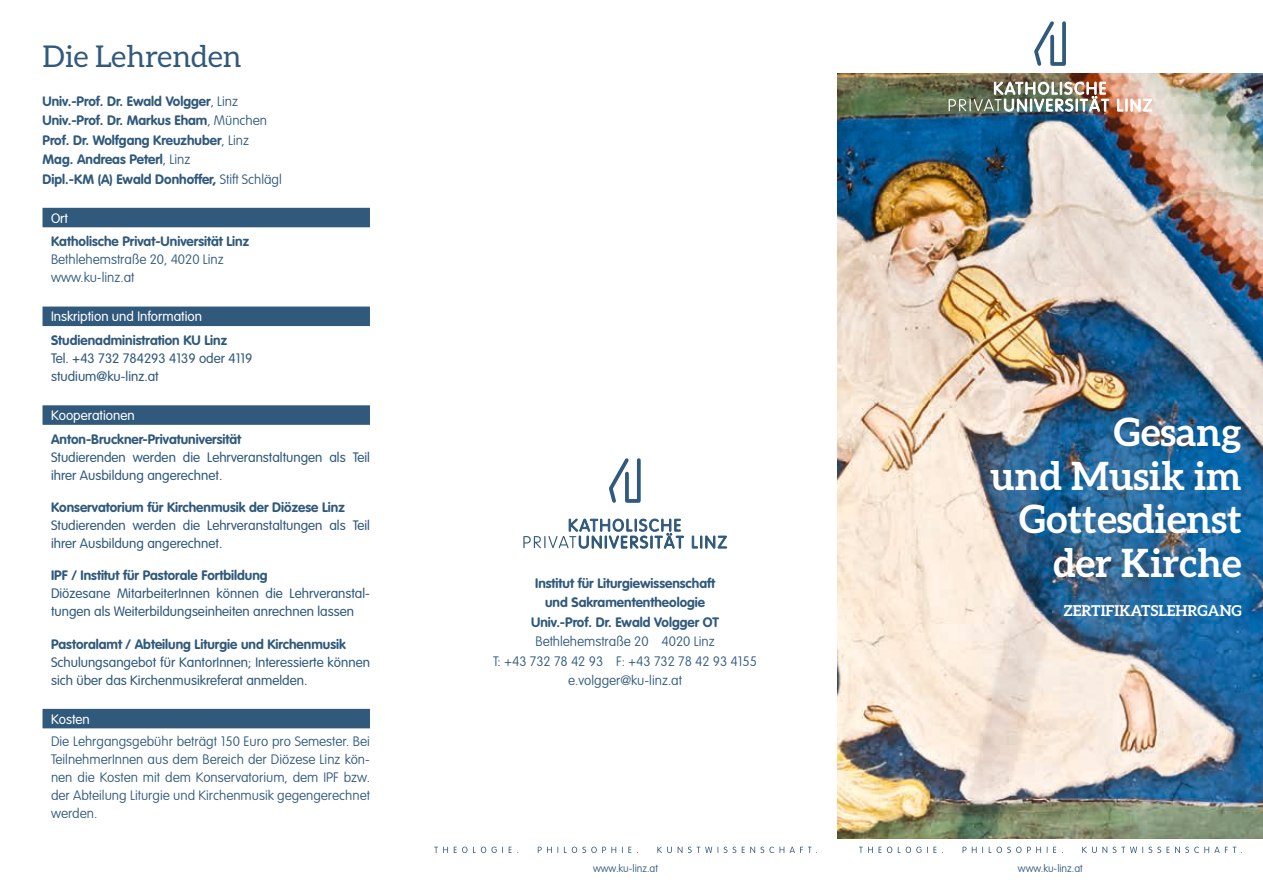
<style>
.page{position:relative;width:1263px;height:893px;background:#fff}
.page>*{position:absolute;margin:0;border:0;box-sizing:border-box;transform-origin:0 0}
.t1{font:700 39px/43.5px "Aleo";color:#fff;text-align:right}
.t2{font:30px "Aleo";color:#30597c}
.t3{font:700 15px "Aleo";color:#fff}
.t4{font:700 13.5px/19.5px "VAG Rounded";color:#30597c}
.t5{font:300 13.5px/18px "VAG Rounded";color:#30597c}
.t6{font:100 13.5px/18px "VAG Rounded";color:#30597c}
.t7{font:300 13.5px "VAG Rounded";color:#fff}
.t8{font:100 10.5px "VAG Rounded";color:#30597c}
.s1{font-weight:100}
</style>
<div class="page">
<img style="left:838px;top:73px;width:425px;height:765px">
<img style="left:949px;top:81px;width:203px;height:31px">
<svg style="left:1034px;top:21px;width:32px;height:45px"></svg>
<svg style="left:523px;top:518px;width:204px;height:31px"></svg>
<svg style="left:609px;top:458px;width:32px;height:45px"></svg>
<svg style="left:859px;top:847px;width:22px;height:6px"></svg>
<svg style="left:887px;top:847px;width:5px;height:6px"></svg>
<svg style="left:906px;top:847px;width:30px;height:6px"></svg>
<svg style="left:962px;top:847px;width:4px;height:6px"></svg>
<svg style="left:972px;top:847px;width:11px;height:6px"></svg>
<svg style="left:989px;top:847px;width:32px;height:6px"></svg>
<svg style="left:1027px;top:847px;width:14px;height:6px"></svg>
<svg style="left:1047px;top:847px;width:9px;height:6px"></svg>
<svg style="left:1082px;top:847px;width:25px;height:6px"></svg>
<svg style="left:1113px;top:847px;width:56px;height:6px"></svg>
<svg style="left:1175px;top:847px;width:67px;height:6px"></svg>
<svg style="left:434px;top:847px;width:14px;height:6px"></svg>
<svg style="left:454px;top:847px;width:13px;height:6px"></svg>
<svg style="left:473px;top:847px;width:30px;height:6px"></svg>
<svg style="left:509px;top:847px;width:9px;height:6px"></svg>
<svg style="left:538px;top:847px;width:20px;height:6px"></svg>
<svg style="left:564px;top:847px;width:52px;height:6px"></svg>
<svg style="left:622px;top:847px;width:9px;height:6px"></svg>
<svg style="left:657px;top:847px;width:15px;height:6px"></svg>
<svg style="left:678px;top:847px;width:4px;height:6px"></svg>
<svg style="left:688px;top:847px;width:30px;height:6px"></svg>
<svg style="left:724px;top:847px;width:12px;height:6px"></svg>
<svg style="left:742px;top:847px;width:42px;height:6px"></svg>
<svg style="left:790px;top:847px;width:27px;height:6px"></svg>
<div style="left:43px;top:208px;width:327px;height:19px;background:#30597c"></div>
<div style="left:43px;top:307px;width:327px;height:19px;background:#30597c"></div>
<div style="left:43px;top:405px;width:327px;height:20px;background:#30597c"></div>
<div style="left:43px;top:709px;width:327px;height:19px;background:#30597c"></div>
<h2 class="t2" style="left:43px;top:39px;width:200px">Die Lehrenden</h2>
<p class="t4" style="left:43px;top:91px;width:241px">Univ.-Prof. Dr. Ewald Volgger<span class="s1">, Linz </span>Univ.-Prof. Dr. Markus Eham<span class="s1">, München </span>Prof. Dr. Wolfgang Kreuzhuber<span class="s1">, Linz </span>Mag. Andreas Peterl<span class="s1">, Linz<br></span>Dipl.-KM (A) Ewald Donhoffer, <span class="s1">Stift Schlägl</span></p>
<p class="t7" style="left:51px;top:210px;width:19px">Ort</p>
<p class="t4" style="left:51px;top:232px;width:200px">Katholische Privat-Universität Linz</p>
<p class="t6" style="left:51px;top:251px;width:174px">Bethlehemstraße 20, 4020 Linz www.ku-linz.at</p>
<p class="t7" style="left:51px;top:309px;width:152px">Inskription und Information</p>
<p class="t4" style="left:51px;top:331px;width:178px">Studienadministration KU Linz</p>
<p class="t5" style="left:51px;top:349px;width:203px">Tel. +43 732 784293 4139 oder 4119 studium@ku-linz.at</p>
<p class="t7" style="left:51px;top:408px;width:85px">Kooperationen</p>
<p class="t4" style="left:51px;top:429px;width:192px">Anton-Bruckner-Privatuniversität</p>
<p class="t5" style="left:51px;top:448px;width:320px">Studierenden werden die Lehrveranstaltungen als Teil ihrer Ausbildung angerechnet.</p>
<p class="t4" style="left:51px;top:497px;width:295px">Konservatorium für Kirchenmusik der Diözese Linz</p>
<p class="t5" style="left:51px;top:516px;width:320px">Studierenden werden die Lehrveranstaltungen als Teil ihrer Ausbildung angerechnet.</p>
<p class="t4" style="left:51px;top:566px;width:218px">IPF / Institut für Pastorale Fortbildung</p>
<p class="t5" style="left:51px;top:585px;width:320px">Diözesane MitarbeiterInnen können die Lehrveranstal&shy;tungen als Weiterbildungseinheiten anrechnen lassen</p>
<p class="t4" style="left:51px;top:634px;width:296px">Pastoralamt / Abteilung Liturgie und Kirchenmusik</p>
<p class="t5" style="left:51px;top:653px;width:320px">Schulungsangebot für KantorInnen; Interessierte können sich über das Kirchenmusikreferat anmelden.</p>
<p class="t7" style="left:51px;top:711px;width:40px">Kosten</p>
<p class="t6" style="left:51px;top:732px;width:320px;text-align:justify">Die Lehrgangsgebühr beträgt 150 Euro pro Semester. Bei TeilnehmerInnen aus dem Bereich der Diözese Linz kön&shy;nen die Kosten mit dem Konservatorium, dem IPF bzw. der Abteilung Liturgie und Kirchenmusik gegengerechnet werden.</p>
<p class="t4" style="left:531px;top:573px;width:189px;text-align:center">Institut für Liturgiewissenschaft und Sakramententheologie<br>Univ.-Prof. Dr. Ewald Volgger OT</p>
<p class="t6" style="left:493px;top:632px;width:265px;line-height:19.5px;text-align:center">Bethlehemstraße 20 4020 Linz<br>T: +43 732 78 42 93 F: +43 732 78 42 93 4155 e.volgger@ku-linz.at</p>
<h1 class="t1" style="left:990px;top:410px;width:253px">Gesang<br>und Musik im<br>Gottesdienst der Kirche</h1>
<p class="t3" style="left:1064px;top:601px;width:179px">ZERTIFIKATSLEHRGANG</p>
<p class="t8" style="left:593px;top:862px;width:66px">www.ku-linz.at</p>
<p class="t8" style="left:1018px;top:862px;width:66px">www.ku-linz.at</p>
</div>
